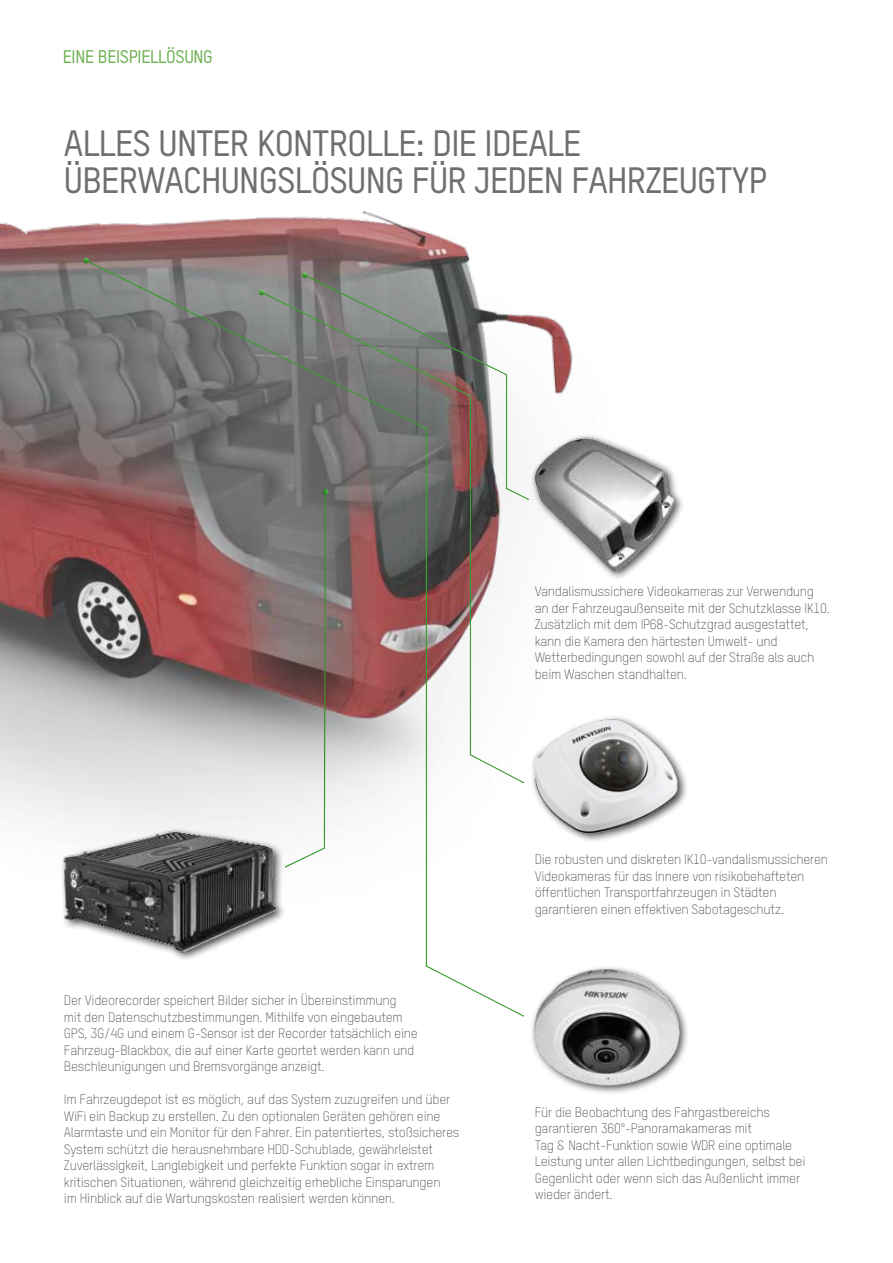
<style>
.page{position:relative;width:893px;height:1263px;background:#fff}
.page>*{position:absolute;margin:0;border:0;box-sizing:border-box;transform-origin:0 0}
.t1{font:500 36px/37.5px "TSTARPRO";letter-spacing:-.02em;color:#706f6f}
.t2{font:500 18px "TSTARPRO";letter-spacing:-.02em;color:#71b154}
.t3{font:300 13.5px/16.5px "TSTARPRO";letter-spacing:-.02em;color:#575756}
</style>
<div class="page">
<img style="left:0;top:210px;width:573px;height:609px">
<img style="left:531px;top:967px;width:156px;height:126px">
<img style="left:526px;top:710px;width:161px;height:131px">
<img style="left:49px;top:810px;width:33px;height:119px">
<img style="left:526px;top:418px;width:157px;height:165px">
<div style="left:82px;top:260px;width:443px;height:757px;background:#000;opacity:.75"></div>
<svg style="left:143px;top:486px;width:325px;height:383px"></svg>
<h2 class="t2" style="left:63px;top:44px;width:151px">EINE BEISPIELLÖSUNG</h2>
<h1 class="t1" style="left:64px;top:123px;width:705px">ALLES UNTER KONTROLLE: DIE IDEALE<br>ÜBERWACHUNGSLÖSUNG FÜR JEDEN FAHRZEUGTYP</h1>
<p class="t3" style="left:535px;top:583px;width:297px">Vandalismussichere Videokameras zur Verwendung an der Fahrzeugaußenseite mit der Schutzklasse IK10.<br>Zusätzlich mit dem IP68-Schutzgrad ausgestattet, kann die Kamera den härtesten Umwelt- und Wetterbedingungen sowohl auf der Straße als auch beim Waschen standhalten.</p>
<p class="t3" style="left:64px;top:992px;width:355px">Der Videorecorder speichert Bilder sicher in Übereinstimmung<br>mit den Datenschutzbestimmungen. Mithilfe von eingebautem GPS, 3G/4G und einem G-Sensor ist der Recorder tatsächlich eine Fahrzeug-Blackbox, die auf einer Karte geortet werden kann und Beschleunigungen und Bremsvorgänge anzeigt.</p>
<p class="t3" style="left:64px;top:1091px;width:397px">Im Fahrzeugdepot ist es möglich, auf das System zuzugreifen und über WiFi ein Backup zu erstellen. Zu den optionalen Geräten gehören eine Alarmtaste und ein Monitor für den Fahrer. Ein patentiertes, stoßsicheres System schützt die herausnehmbare HDD-Schublade, gewährleistet Zuverlässigkeit, Langlebigkeit und perfekte Funktion sogar in extrem kritischen Situationen, während gleichzeitig erhebliche Einsparungen<br>im Hinblick auf die Wartungskosten realisiert werden können.</p>
<p class="t3" style="left:535px;top:851px;width:295px">Die robusten und diskreten IK10-vandalismussicheren Videokameras für das Innere von risikobehafteten öffentlichen Transportfahrzeugen in Städten garantieren einen effektiven Sabotageschutz.</p>
<p class="t3" style="left:535px;top:1103px;width:272px">Für die Beobachtung des Fahrgastbereichs garantieren 360°-Panoramakameras mit<br>Tag &amp; Nacht-Funktion sowie WDR eine optimale Leistung unter allen Lichtbedingungen, selbst bei Gegenlicht oder wenn sich das Außenlicht immer wieder ändert.</p>
</div>
